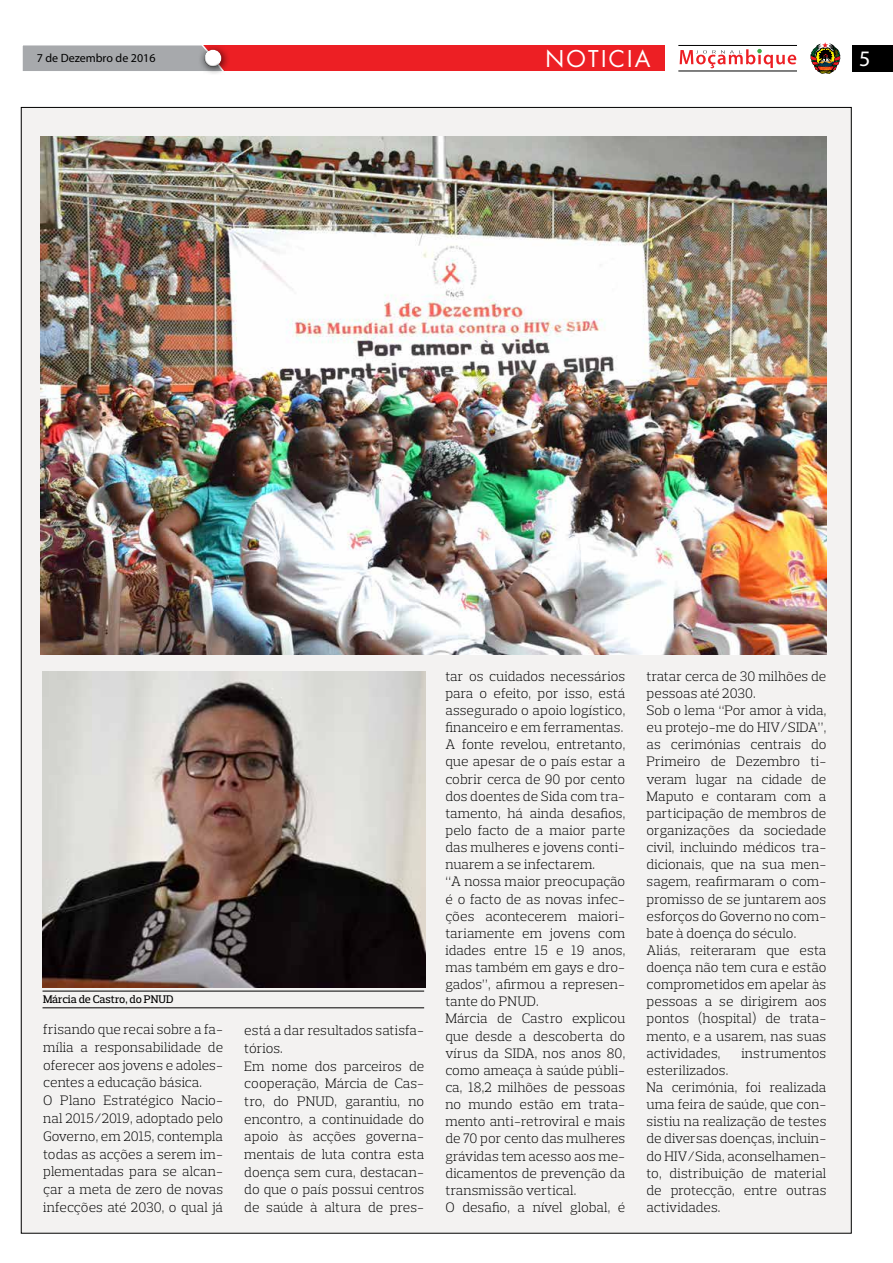
<style>
.page{position:relative;width:893px;height:1263px;background:#fff}
.page>*{position:absolute;margin:0;border:0;box-sizing:border-box;transform-origin:0 0}
.t1{font:22.5px "Futura";letter-spacing:.1em;color:#fff}
.t2{font:22.2px "Myriad Pro";color:#fff}
.t3{font:300 13.95px/17.1px "Prelo Slab";color:#000}
.t4{font:12px "Myriad Pro";color:#000}
.t5{font:500 11.25px "Prelo Slab";color:#000}
</style>
<div class="page">
<div style="left:23px;top:45px;width:642px;height:26px;background:#ed1f24"></div>
<div style="left:22px;top:45px;width:176px;height:26px;background:#a7a9ac"></div>
<div style="left:852px;top:45px;width:41px;height:26px;background:#000"></div>
<div style="left:798px;top:31px;width:55px;height:55px;background:#fff"></div>
<svg style="left:810px;top:42px;width:30px;height:32px"></svg>
<div style="left:198px;top:44px;width:33px;height:32px;background:#000;opacity:.75"></div>
<div style="left:203px;top:49px;width:19px;height:14px;background:#fff;opacity:.75"></div>
<div style="left:203px;top:52px;width:19px;height:17px;background:#000;opacity:.75"></div>
<hr style="left:678px;top:71px;width:119px;height:1px;background:#000">
<hr style="left:678px;top:45px;width:119px;height:1px;background:#000">
<svg style="left:680px;top:49px;width:116px;height:19px"></svg>
<div style="left:21px;top:107px;width:830px;height:1126px;background:#f3f2f1"></div>
<img style="left:41px;top:137px;width:785px;height:517px">
<img style="left:43px;top:671px;width:382px;height:316px">
<hr style="left:43px;top:991px;width:381px;height:1px;background:#000">
<hr style="left:43px;top:1007px;width:381px;height:1px;background:#000">
<p class="t4" style="left:37px;top:51px;width:120px">7 de Dezembro de 2016</p>
<h1 class="t1" style="left:546px;top:43px;width:106px">NOTICIA</h1>
<h2 class="t2" style="left:859px;top:45px;width:13px">5</h2>
<p class="t5" style="left:43px;top:993px;width:132px">Márcia de Castro, do PNUD</p>
<p class="t3" style="left:43px;top:1020px;width:181px;line-height:17.9px">frisando que recai sobre a fa&shy;mília a responsabilidade de oferecer aos jovens e adoles&shy;centes a educação básica.<br>O Plano Estratégico Nacio&shy;nal 2015/2019, adoptado pelo<br>Governo, em 2015, contempla todas as acções a serem im&shy;plementadas para se alcan&shy;çar a meta de zero de novas infecções até 2030, o qual já</p>
<p class="t3" style="left:244px;top:1022px;width:181px;line-height:17.7px">está a dar resultados satisfa&shy;tórios.<br>Em nome dos parceiros de cooperação, Márcia de Cas&shy;tro, do PNUD, garantiu, no encontro, a continuidade do apoio às acções governa&shy;mentais de luta contra esta doença sem cura, destacan&shy;do que o país possui centros de saúde à altura de pres-</p>
<p class="t3" style="left:445px;top:667px;width:181px">tar os cuidados necessários para o efeito, por isso, está assegurado o apoio logístico, financeiro e em ferramentas.<br>A fonte revelou, entretanto, que apesar de o país estar a cobrir cerca de 90 por cento dos doentes de Sida com tra&shy;tamento, há ainda desafios, pelo facto de a maior parte das mulheres e jovens conti&shy;nuarem a se infectarem.<br>“A nossa maior preocupação é o facto de as novas infec&shy;ções acontecerem maiori&shy;tariamente em jovens com idades entre 15 e 19 anos, mas também em gays e dro&shy;gados”, afirmou a represen&shy;tante do PNUD.<br>Márcia de Castro explicou que desde a descoberta do vírus da SIDA, nos anos 80, como ameaça à saúde públi&shy;ca, 18,2 milhões de pessoas no mundo estão em trata&shy;mento anti-retroviral e mais de 70 por cento das mulheres grávidas tem acesso aos me&shy;dicamentos de prevenção da transmissão vertical.<br>O desafio, a nível global, é</p>
<p class="t3" style="left:646px;top:667px;width:181px">tratar cerca de 30 milhões de pessoas até 2030.<br>Sob o lema “Por amor à vida, eu protejo-me do HIV/SIDA”, as cerimónias centrais do<br>Primeiro de Dezembro ti&shy;veram lugar na cidade de<br>Maputo e contaram com a participação de membros de organizações da sociedade civil, incluindo médicos tra&shy;dicionais, que na sua men&shy;sagem, reafirmaram o com&shy;promisso de se juntarem aos esforços do Governo no com&shy;bate à doença do século.<br>Aliás, reiteraram que esta doença não tem cura e estão comprometidos em apelar às pessoas a se dirigirem aos pontos (hospital) de trata&shy;mento, e a usarem, nas suas actividades,</p>
<p class="t3" style="left:741px;top:1044px;width:86px">instrumentos</p>
<p class="t3" style="left:646px;top:1061px;width:181px">esterilizados.<br>Na cerimónia, foi realizada uma feira de saúde, que con&shy;sistiu na realização de testes de diversas doenças, incluin&shy;do HIV/Sida, aconselhamen&shy;to, distribuição de material de protecção, entre outras actividades.</p>
</div>
